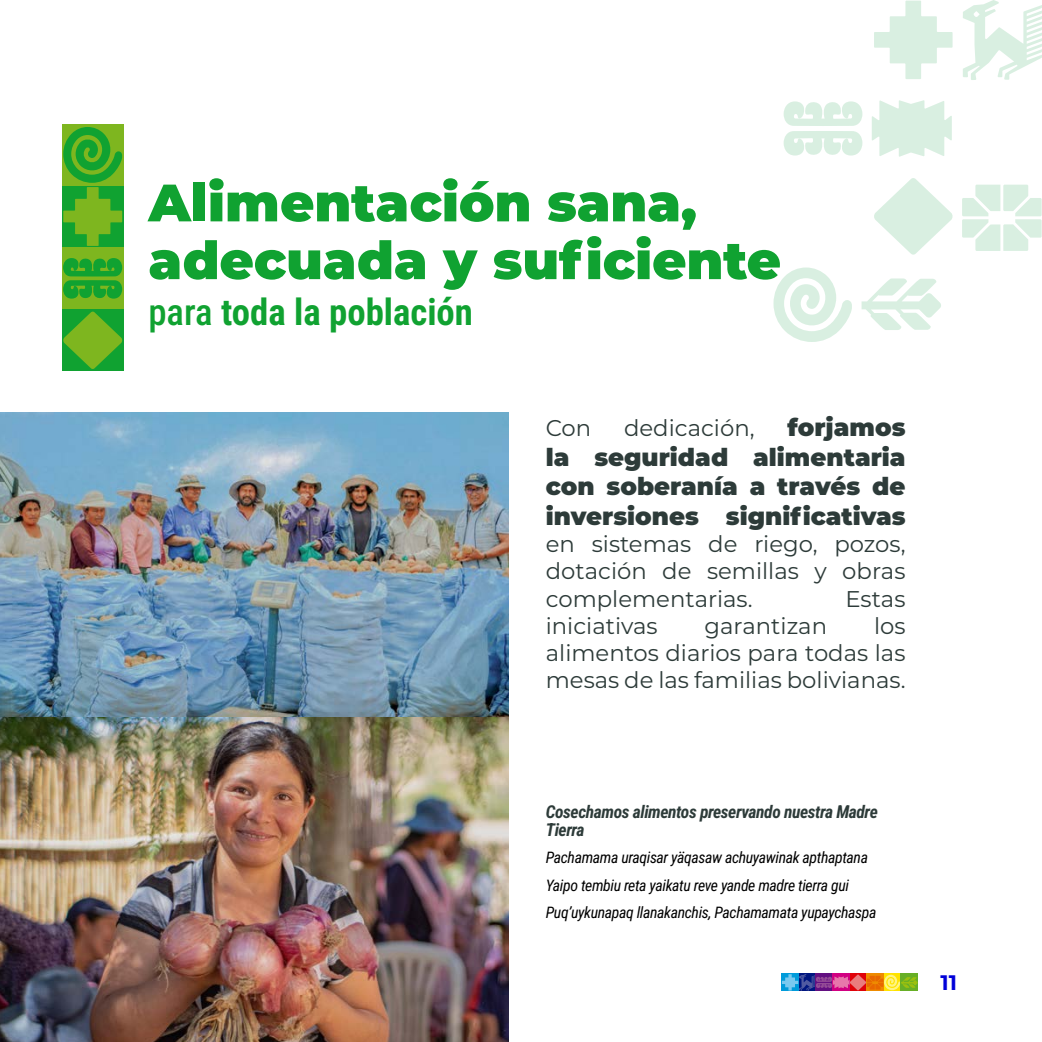
<style>
.page{position:relative;width:1042px;height:1042px;background:#fff}
.page>*{position:absolute;margin:0;border:0;box-sizing:border-box;transform-origin:0 0}
.t1{font:900 52.5px/57.8px "Montserrat";color:#10a231}
.t2{font:700 36.75px "Roboto Condensed";color:#10a231}
.t3{font:900 24.5px/29.4px "Montserrat";color:#2d3b39;text-align:justify}
.t4{font:22.75px/27.3px "Montserrat";color:#2d3b39;text-align:justify}
.t5{font:700 21px "Montserrat";color:#0000d9}
.t6{font:italic 700 17.5px/17.5px "Roboto Condensed";letter-spacing:-.02em;color:#2d3b39}
.t7{font:italic 15.75px/27.5px "Roboto Condensed";letter-spacing:-.02em;color:#000}
.s1{font-weight:500}
</style>
<div class="page">
<div style="left:62px;top:186px;width:61px;height:61px;background:#10a231"></div>
<div style="left:62px;top:247px;width:61px;height:62px;background:#7eb61f"></div>
<div style="left:62px;top:124px;width:61px;height:62px;background:#7eb61f"></div>
<div style="left:62px;top:309px;width:61px;height:62px;background:#10a231"></div>
<svg style="left:63px;top:258px;width:59px;height:41px"></svg>
<svg style="left:63px;top:311px;width:60px;height:58px"></svg>
<svg style="left:63px;top:127px;width:60px;height:119px"></svg>
<svg style="left:783px;top:101px;width:79px;height:55px"></svg>
<svg style="left:872px;top:100px;width:80px;height:57px"></svg>
<svg style="left:963px;top:0;width:79px;height:80px"></svg>
<svg style="left:861px;top:278px;width:80px;height:52px"></svg>
<svg style="left:962px;top:185px;width:79px;height:66px"></svg>
<svg style="left:773px;top:267px;width:79px;height:75px"></svg>
<svg style="left:874px;top:178px;width:79px;height:77px"></svg>
<svg style="left:874px;top:1px;width:78px;height:78px"></svg>
<div style="left:781px;top:974px;width:17px;height:17px;background:#009bda"></div>
<div style="left:901px;top:974px;width:17px;height:17px;background:#67af26"></div>
<svg style="left:782px;top:974px;width:135px;height:17px"></svg>
<img style="left:0;top:413px;width:508px;height:629px">
<hr style="left:0;top:589px;width:1px;height:453px;background:#000">
<h1 class="t1" style="left:148px;top:171px;width:634px">Alimentación sana, adecuada y suficiente</h1>
<h2 class="t2" style="left:148px;top:286px;width:326px"><span class="s1">para</span> toda la población</h2>
<p class="t3" style="left:546px;top:411px;width:361px;text-indent:242px">forjamos la seguridad alimentaria con soberanía a través de inversiones significativas</p>
<p class="t4" style="left:546px;top:529px;width:361px">en sistemas de riego, pozos, dotación de semillas y obras complementarias.</p>
<p class="t4" style="left:546px;top:414px;width:47px">Con</p>
<p class="t4" style="left:624px;top:414px;width:132px">dedicación,</p>
<p class="t4" style="left:845px;top:584px;width:61px">Estas</p>
<p class="t4" style="left:546px;top:611px;width:361px;text-indent:328px">los alimentos diarios para todas las mesas de las familias bolivianas.</p>
<p class="t4" style="left:546px;top:611px;width:113px">iniciativas</p>
<p class="t4" style="left:704px;top:611px;width:124px">garantizan</p>
<p class="t6" style="left:546px;top:802px;width:333px">Cosechamos alimentos preservando nuestra Madre<br>Tierra</p>
<p class="t7" style="left:546px;top:843px;width:332px">Pachamama uraqisar yäqasaw achuyawinak apthaptana<br>Yaipo tembiu reta yaikatu reve yande madre tierra gui<br>Puq’uykunapaq llanakanchis, Pachamamata yupaychaspa</p>
<p class="t5" style="left:940px;top:967px;width:18px">11</p>
</div>
